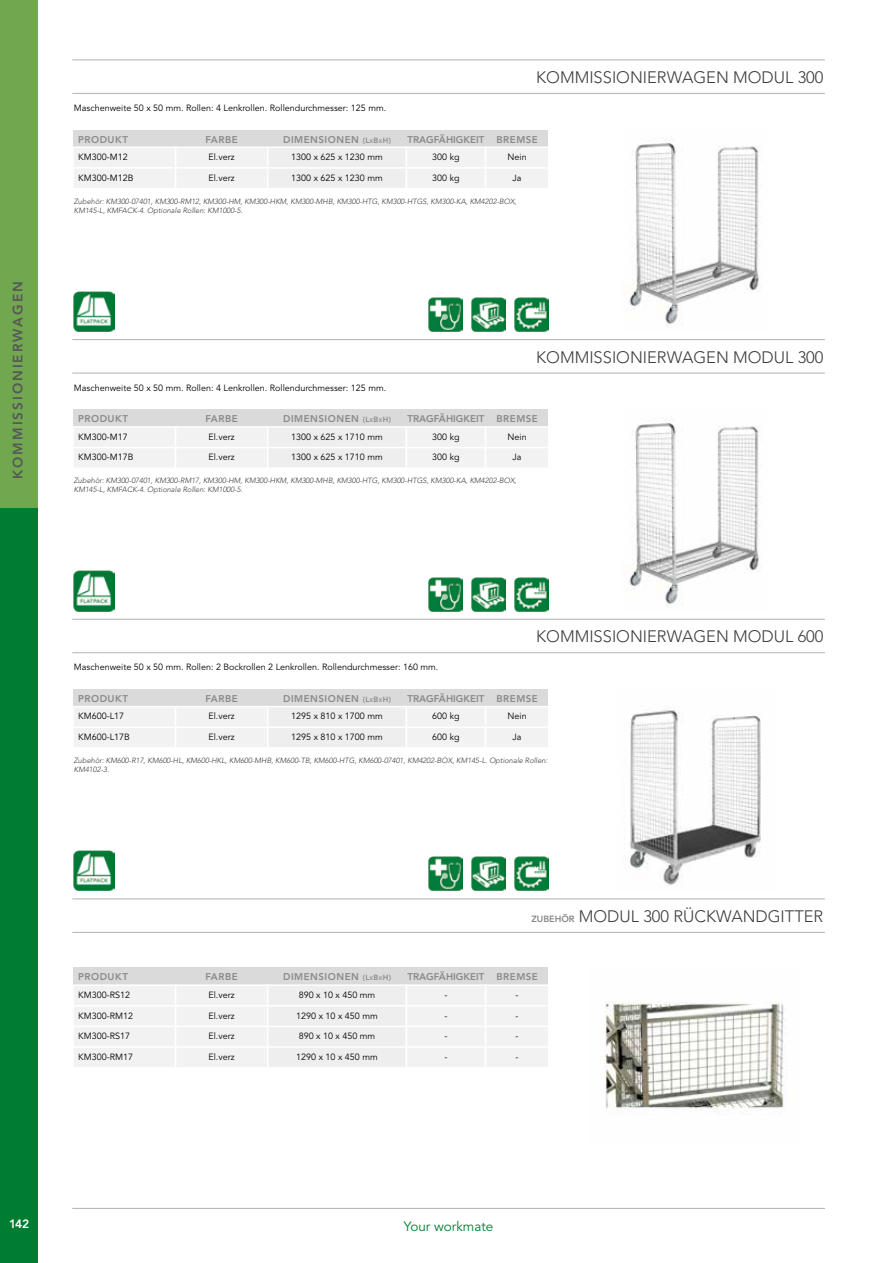
<style>
.page{position:relative;width:893px;height:1263px;background:#fff}
.page>*{position:absolute;margin:0;border:0;box-sizing:border-box;transform-origin:0 0}
.t1{font:300 16.5px "Avenir LT Std";color:#3c3c3b}
.t2{font:800 13.5px "Avenir LT Std";letter-spacing:.15em;color:#575756}
.t3{font:13.5px "Avenir LT Std";color:#007d32}
.t4{font:800 12px "Avenir LT Std";color:#fff}
.t5{font:800 9.75px "Avenir LT Std";letter-spacing:.05em;color:#8b8a8a}
.t6{font:800 9.75px "Avenir LT Std";color:#8b8a8a}
.t7{font:9px "Avenir LT Std";color:#000}
.t8{font:italic 300 7.5px/9px "Avenir LT Std";color:#3c3c3b}
.s1{font-size:7.5px}
.s2{font-size:5.25px}
.s3{font-weight:800;font-size:9px;color:#878787}
</style>
<div class="page">
<div style="left:0;top:0;width:38px;height:714px;background:#71a84f"></div>
<div style="left:0;top:508px;width:38px;height:755px;background:#007d32"></div>
<hr style="left:72px;top:1208px;width:753px;height:1px;background:#b3b2b2">
<img style="left:429px;top:297px;width:34px;height:34px">
<img style="left:471px;top:297px;width:34px;height:34px">
<img style="left:514px;top:297px;width:34px;height:34px">
<img style="left:74px;top:291px;width:40px;height:40px">
<hr style="left:72px;top:60px;width:753px;height:1px;background:#b3b2b2">
<hr style="left:72px;top:93px;width:753px;height:1px;background:#b3b2b2">
<div style="left:74px;top:130px;width:474px;height:17px;background:#dadada"></div>
<div style="left:74px;top:148px;width:474px;height:40px;background:#f2f2f2"></div>
<img style="left:629px;top:139px;width:130px;height:187px">
<img style="left:429px;top:577px;width:34px;height:34px">
<img style="left:471px;top:577px;width:34px;height:34px">
<img style="left:514px;top:577px;width:34px;height:34px">
<img style="left:74px;top:571px;width:40px;height:40px">
<hr style="left:72px;top:339px;width:753px;height:1px;background:#b3b2b2">
<hr style="left:72px;top:373px;width:753px;height:1px;background:#b3b2b2">
<div style="left:74px;top:410px;width:474px;height:17px;background:#dadada"></div>
<hr style="left:72px;top:426px;width:104px;height:2px;background:#fff">
<hr style="left:175px;top:426px;width:93px;height:2px;background:#fff">
<hr style="left:267px;top:426px;width:140px;height:2px;background:#fff">
<hr style="left:406px;top:426px;width:80px;height:2px;background:#fff">
<hr style="left:485px;top:426px;width:64px;height:2px;background:#fff">
<div style="left:74px;top:428px;width:474px;height:39px;background:#f2f2f2"></div>
<img style="left:629px;top:419px;width:130px;height:187px">
<img style="left:429px;top:857px;width:34px;height:34px">
<img style="left:471px;top:857px;width:34px;height:34px">
<img style="left:514px;top:857px;width:34px;height:34px">
<img style="left:74px;top:850px;width:40px;height:41px">
<hr style="left:72px;top:619px;width:753px;height:1px;background:#b3b2b2">
<hr style="left:72px;top:652px;width:753px;height:1px;background:#b3b2b2">
<div style="left:74px;top:689px;width:474px;height:17px;background:#dadada"></div>
<div style="left:74px;top:707px;width:474px;height:40px;background:#f2f2f2"></div>
<img style="left:630px;top:710px;width:131px;height:176px">
<hr style="left:72px;top:898px;width:753px;height:1px;background:#b3b2b2">
<hr style="left:72px;top:932px;width:753px;height:1px;background:#b3b2b2">
<div style="left:74px;top:968px;width:474px;height:17px;background:#dadada"></div>
<hr style="left:72px;top:984px;width:104px;height:2px;background:#fff">
<hr style="left:175px;top:984px;width:93px;height:2px;background:#fff">
<hr style="left:267px;top:984px;width:140px;height:2px;background:#fff">
<hr style="left:406px;top:984px;width:80px;height:2px;background:#fff">
<hr style="left:485px;top:984px;width:64px;height:2px;background:#fff">
<div style="left:74px;top:986px;width:474px;height:81px;background:#f2f2f2"></div>
<img style="left:605px;top:1002px;width:182px;height:113px">
<h1 class="t1" style="left:536px;top:68px;width:289px">KOMMISSIONIERWAGEN MODUL 300</h1>
<h2 class="t2" style="left:10px;top:479px;width:199px;rotate:-90deg">KOMMISSIONIERWAGEN</h2>
<p class="t7" style="left:74px;top:103px;width:314px">Maschenweite 50 x 50 mm. Rollen: 4 Lenkrollen. Rollendurchmesser: 125 mm.</p>
<p class="t5" style="left:78px;top:133px;width:51px">PRODUKT</p>
<p class="t5" style="left:205px;top:133px;width:34px">FARBE</p>
<p class="t5" style="left:283px;top:133px;width:109px">DIMENSIONEN <span class="s1">(L</span><span class="s2">X</span><span class="s1">B</span><span class="s2">X</span><span class="s1">H)</span></p>
<p class="t6" style="left:408px;top:133px;width:132px">TRAGFÄHIGKEIT BREMSE</p>
<p class="t7" style="left:78px;top:152px;width:51px">KM300-M12</p>
<p class="t7" style="left:78px;top:172px;width:57px">KM300-M12B</p>
<p class="t7" style="left:208px;top:152px;width:28px">El.verz</p>
<p class="t7" style="left:208px;top:172px;width:28px">El.verz</p>
<p class="t7" style="left:432px;top:152px;width:29px">300 kg</p>
<p class="t7" style="left:432px;top:172px;width:29px">300 kg</p>
<p class="t7" style="left:291px;top:152px;width:93px">1300 x 625 x 1230 mm</p>
<p class="t7" style="left:291px;top:172px;width:93px">1300 x 625 x 1230 mm</p>
<p class="t7" style="left:507px;top:152px;width:21px">Nein</p>
<p class="t7" style="left:513px;top:172px;width:11px">Ja</p>
<p class="t8" style="left:74px;top:197px;width:444px">Zubehör: KM300-07401, KM300-RM12, KM300-HM, KM300-HKM, KM300-MHB, KM300-HTG, KM300-HTGS, KM300-KA, KM4202-BOX,<br>KM145-L, KMFACK-4. Optionale Rollen: KM1000-5.</p>
<h1 class="t1" style="left:536px;top:347px;width:289px">KOMMISSIONIERWAGEN MODUL 300</h1>
<p class="t7" style="left:74px;top:382px;width:314px">Maschenweite 50 x 50 mm. Rollen: 4 Lenkrollen. Rollendurchmesser: 125 mm.</p>
<p class="t5" style="left:78px;top:413px;width:51px">PRODUKT</p>
<p class="t5" style="left:205px;top:413px;width:34px">FARBE</p>
<p class="t5" style="left:283px;top:413px;width:109px">DIMENSIONEN <span class="s1">(L</span><span class="s2">X</span><span class="s1">B</span><span class="s2">X</span><span class="s1">H)</span></p>
<p class="t6" style="left:408px;top:413px;width:132px">TRAGFÄHIGKEIT BREMSE</p>
<p class="t7" style="left:78px;top:431px;width:51px">KM300-M17</p>
<p class="t7" style="left:78px;top:452px;width:57px">KM300-M17B</p>
<p class="t7" style="left:208px;top:431px;width:28px">El.verz</p>
<p class="t7" style="left:208px;top:452px;width:28px">El.verz</p>
<p class="t7" style="left:432px;top:431px;width:29px">300 kg</p>
<p class="t7" style="left:432px;top:452px;width:29px">300 kg</p>
<p class="t7" style="left:291px;top:431px;width:93px">1300 x 625 x 1710 mm</p>
<p class="t7" style="left:291px;top:452px;width:93px">1300 x 625 x 1710 mm</p>
<p class="t7" style="left:507px;top:431px;width:21px">Nein</p>
<p class="t7" style="left:513px;top:452px;width:11px">Ja</p>
<p class="t8" style="left:74px;top:476px;width:444px">Zubehör: KM300-07401, KM300-RM17, KM300-HM, KM300-HKM, KM300-MHB, KM300-HTG, KM300-HTGS, KM300-KA, KM4202-BOX,<br>KM145-L, KMFACK-4. Optionale Rollen: KM1000-5.</p>
<h1 class="t1" style="left:536px;top:627px;width:289px">KOMMISSIONIERWAGEN MODUL 600</h1>
<p class="t7" style="left:74px;top:662px;width:366px">Maschenweite 50 x 50 mm. Rollen: 2 Bockrollen 2 Lenkrollen. Rollendurchmesser: 160 mm.</p>
<p class="t5" style="left:78px;top:693px;width:51px">PRODUKT</p>
<p class="t5" style="left:205px;top:693px;width:34px">FARBE</p>
<p class="t5" style="left:283px;top:693px;width:109px">DIMENSIONEN <span class="s1">(L</span><span class="s2">X</span><span class="s1">B</span><span class="s2">X</span><span class="s1">H)</span></p>
<p class="t6" style="left:408px;top:693px;width:132px">TRAGFÄHIGKEIT BREMSE</p>
<p class="t7" style="left:78px;top:711px;width:48px">KM600-L17</p>
<p class="t7" style="left:78px;top:732px;width:53px">KM600-L17B</p>
<p class="t7" style="left:208px;top:711px;width:28px">El.verz</p>
<p class="t7" style="left:208px;top:732px;width:28px">El.verz</p>
<p class="t7" style="left:432px;top:711px;width:29px">600 kg</p>
<p class="t7" style="left:432px;top:732px;width:29px">600 kg</p>
<p class="t7" style="left:291px;top:711px;width:93px">1295 x 810 x 1700 mm</p>
<p class="t7" style="left:291px;top:732px;width:93px">1295 x 810 x 1700 mm</p>
<p class="t7" style="left:507px;top:711px;width:21px">Nein</p>
<p class="t7" style="left:513px;top:732px;width:11px">Ja</p>
<p class="t8" style="left:74px;top:756px;width:475px">Zubehör: KM600-R17, KM600-HL, KM600-HKL, KM600-MHB, KM600-TB, KM600-HTG, KM600-07401, KM4202-BOX, KM145-L. Optionale Rollen:<br>KM4102-3.</p>
<h1 class="t1" style="left:531px;top:906px;width:294px"><span class="s3">ZUBEHÖR</span> MODUL 300 RÜCKWANDGITTER</h1>
<p class="t5" style="left:78px;top:971px;width:51px">PRODUKT</p>
<p class="t5" style="left:205px;top:971px;width:34px">FARBE</p>
<p class="t5" style="left:283px;top:971px;width:109px">DIMENSIONEN <span class="s1">(L</span><span class="s2">X</span><span class="s1">B</span><span class="s2">X</span><span class="s1">H)</span></p>
<p class="t6" style="left:408px;top:971px;width:132px">TRAGFÄHIGKEIT BREMSE</p>
<p class="t7" style="left:78px;top:990px;width:54px">KM300-RS12</p>
<p class="t7" style="left:78px;top:1010px;width:57px">KM300-RM12</p>
<p class="t7" style="left:78px;top:1031px;width:54px">KM300-RS17</p>
<p class="t7" style="left:78px;top:1051px;width:57px">KM300-RM17</p>
<p class="t7" style="left:208px;top:990px;width:28px">El.verz</p>
<p class="t7" style="left:208px;top:1010px;width:28px">El.verz</p>
<p class="t7" style="left:208px;top:1031px;width:28px">El.verz</p>
<p class="t7" style="left:208px;top:1051px;width:28px">El.verz</p>
<p class="t7" style="left:299px;top:990px;width:78px">890 x 10 x 450 mm</p>
<p class="t7" style="left:296px;top:1010px;width:83px">1290 x 10 x 450 mm</p>
<p class="t7" style="left:299px;top:1031px;width:78px">890 x 10 x 450 mm</p>
<p class="t7" style="left:296px;top:1051px;width:83px">1290 x 10 x 450 mm</p>
<p class="t7" style="left:444px;top:990px;width:4px">-</p>
<p class="t7" style="left:444px;top:1010px;width:4px">-</p>
<p class="t7" style="left:444px;top:1031px;width:4px">-</p>
<p class="t7" style="left:444px;top:1051px;width:4px">-</p>
<p class="t7" style="left:516px;top:990px;width:4px">-</p>
<p class="t7" style="left:516px;top:1010px;width:4px">-</p>
<p class="t7" style="left:516px;top:1031px;width:4px">-</p>
<p class="t7" style="left:516px;top:1051px;width:4px">-</p>
<h3 class="t4" style="left:9px;top:1216px;width:22px">142</h3>
<h2 class="t3" style="left:404px;top:1218px;width:91px">Your workmate</h2>
</div>
